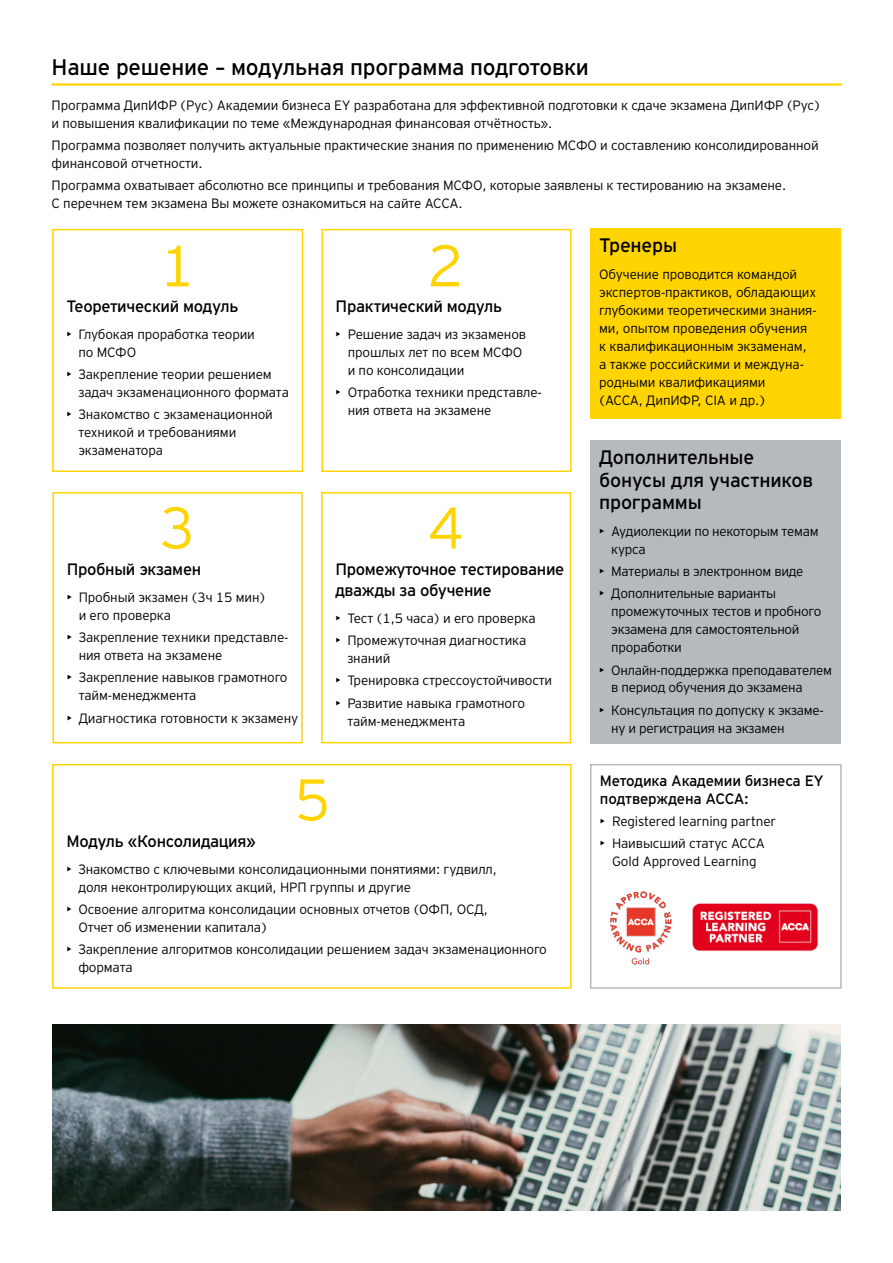
<style>
.page{position:relative;width:893px;height:1263px;background:#fff}
.page>*{position:absolute;margin:0;border:0;box-sizing:border-box;transform-origin:0 0}
.t1{font:300 58.5px "EY Interstate";color:#ffd400}
.t2{font:22.5px "EY Interstate";letter-spacing:-.01em;color:#000}
.t3{font:19.5px/22.5px "EY Interstate";letter-spacing:-.01em;color:#000}
.t4{font:16.5px/21px "EY Interstate";letter-spacing:-.02em;color:#000}
.t5{font:15px/18px "EY Interstate";letter-spacing:-.01em;color:#000}
.t6{font:300 13.5px/18px "EY Interstate";letter-spacing:-.01em;color:#000}
</style>
<div class="page">
<hr style="left:52px;top:83px;width:790px;height:3px;background:#ffd400">
<div style="left:52px;top:229px;width:251px;height:243px;border:2px solid #ffd400"></div>
<div style="left:52px;top:764px;width:520px;height:225px;border:2px solid #ffd400"></div>
<div style="left:321px;top:492px;width:250px;height:251px;border:2px solid #ffd400"></div>
<div style="left:321px;top:229px;width:251px;height:243px;border:2px solid #ffd400"></div>
<div style="left:52px;top:492px;width:251px;height:251px;border:2px solid #ffd400"></div>
<div style="left:591px;top:228px;width:250px;height:190px;background:#ffd400"></div>
<div style="left:590px;top:764px;width:252px;height:225px;border:2px solid #b4babd"></div>
<div style="left:591px;top:440px;width:250px;height:303px;background:#b4babd"></div>
<img style="left:610px;top:891px;width:62px;height:74px">
<img style="left:692px;top:903px;width:126px;height:48px">
<img style="left:52px;top:1025px;width:789px;height:186px">
<h2 class="t2" style="left:52px;top:51px;width:539px">Наше решение – модульная программа подготовки</h2>
<p class="t6" style="left:52px;top:95px;width:770px">Программа ДипИФР (Рус) Академии бизнеса EY разработана для эффективной подготовки к сдаче экзамена ДипИФР (Рус) и повышения квалификации по теме «Международная финансовая отчётность».</p>
<p class="t6" style="left:52px;top:136px;width:769px">Программа позволяет получить актуальные практические знания по применению МСФО и составлению консолидированной финансовой отчетности.</p>
<p class="t6" style="left:52px;top:176px;width:736px">Программа охватывает абсолютно все принципы и требования МСФО, которые заявлены к тестированию на экзамене.<br>С перечнем тем экзамена Вы можете ознакомиться на сайте АССА.</p>
<h1 class="t1" style="left:159px;top:224px;width:38px">1</h1>
<p class="t4" style="left:66px;top:294px;width:173px">Теоретический модуль</p>
<p class="t6" style="left:78px;top:324px;width:178px;text-indent:-12px">• Глубокая проработка теории по МСФО</p>
<p class="t6" style="left:78px;top:364px;width:212px;text-indent:-12px">• Закрепление теории решением задач экзаменационного формата</p>
<p class="t6" style="left:78px;top:405px;width:196px;text-indent:-12px">• Знакомство c экзаменационной техникой и требованиями экзаменатора</p>
<h1 class="t1" style="left:159px;top:486px;width:38px">3</h1>
<p class="t4" style="left:67px;top:557px;width:136px">Пробный экзамен</p>
<p class="t6" style="left:79px;top:587px;width:188px;text-indent:-12px">• Пробный экзамен (3ч 15 мин) и его проверка</p>
<p class="t6" style="left:79px;top:627px;width:211px;text-indent:-12px">• Закрепление техники представле&shy;ния ответа на экзамене</p>
<p class="t6" style="left:79px;top:668px;width:210px;text-indent:-12px">• Закрепление навыков грамотного тайм-менеджмента</p>
<p class="t6" style="left:67px;top:708px;width:233px">• Диагностика готовности к экзамену</p>
<h1 class="t1" style="left:427px;top:224px;width:38px">2</h1>
<p class="t4" style="left:336px;top:294px;width:168px">Практический модуль</p>
<p class="t6" style="left:348px;top:324px;width:180px;text-indent:-12px">• Решение задач из экзаменов прошлых лет по всем МСФО и по консолидации</p>
<p class="t6" style="left:348px;top:382px;width:196px;text-indent:-12px">• Отработка техники представле&shy;ния ответа на экзамене</p>
<h1 class="t1" style="left:428px;top:486px;width:38px">4</h1>
<p class="t4" style="left:335px;top:557px;width:231px">Промежуточное тестирование дважды за обучение</p>
<p class="t6" style="left:335px;top:608px;width:202px">• Тест (1,5 часа) и его проверка</p>
<p class="t6" style="left:347px;top:630px;width:181px;text-indent:-12px">• Промежуточная диагностика знаний</p>
<p class="t6" style="left:335px;top:671px;width:218px">• Тренировка стрессоустойчивости</p>
<p class="t6" style="left:347px;top:693px;width:179px;text-indent:-12px">• Развитие навыка грамотного тайм-менеджмента</p>
<h1 class="t1" style="left:294px;top:758px;width:38px">5</h1>
<p class="t4" style="left:66px;top:829px;width:191px">Модуль «Консолидация»</p>
<p class="t6" style="left:78px;top:859px;width:420px;text-indent:-12px">• Знакомство с ключевыми консолидационными понятиями: гудвилл, доля неконтролирующих акций, НРП группы и другие</p>
<p class="t6" style="left:78px;top:899px;width:411px;text-indent:-12px">• Освоение алгоритма консолидации основных отчетов (ОФП, ОСД,<br>Отчет об изменении капитала)</p>
<p class="t6" style="left:78px;top:939px;width:470px;text-indent:-12px">• Закрепление алгоритмов консолидации решением задач экзаменационного формата</p>
<h3 class="t3" style="left:599px;top:233px;width:79px">Тренеры</h3>
<p class="t6" style="left:599px;top:264px;width:219px">Обучение проводится командой экспертов-практиков, обладающих глубокими теоретическими знания&shy;ми, опытом проведения обучения к квалификационным экзаменам, а также российскими и междуна&shy;родными квалификациями<br>(АССА, ДипИФР, CIA и др.)</p>
<h3 class="t3" style="left:599px;top:445px;width:215px">Дополнительные бонусы для участников программы</h3>
<p class="t6" style="left:611px;top:521px;width:209px;text-indent:-12px">• Аудиолекции по некоторым темам курса</p>
<p class="t6" style="left:599px;top:561px;width:206px">• Материалы в электронном виде</p>
<p class="t6" style="left:611px;top:584px;width:212px;text-indent:-12px">• Дополнительные варианты промежуточных тестов и пробного экзамена для самостоятельной проработки</p>
<p class="t6" style="left:611px;top:660px;width:222px;text-indent:-12px">• Онлайн-поддержка преподавателем в период обучения до экзамена</p>
<p class="t6" style="left:611px;top:700px;width:214px;text-indent:-12px">• Консультация по допуску к экзаме&shy;ну и регистрация на экзамен</p>
<p class="t5" style="left:600px;top:771px;width:225px">Методика Академии бизнеса EY подтверждена АССА:</p>
<p class="t6" style="left:600px;top:812px;width:178px">• Registered learning partner</p>
<p class="t6" style="left:600px;top:834px;width:167px;text-align:center">• Наивысший статус АССА<br>Gold Approved Learning</p>
</div>
